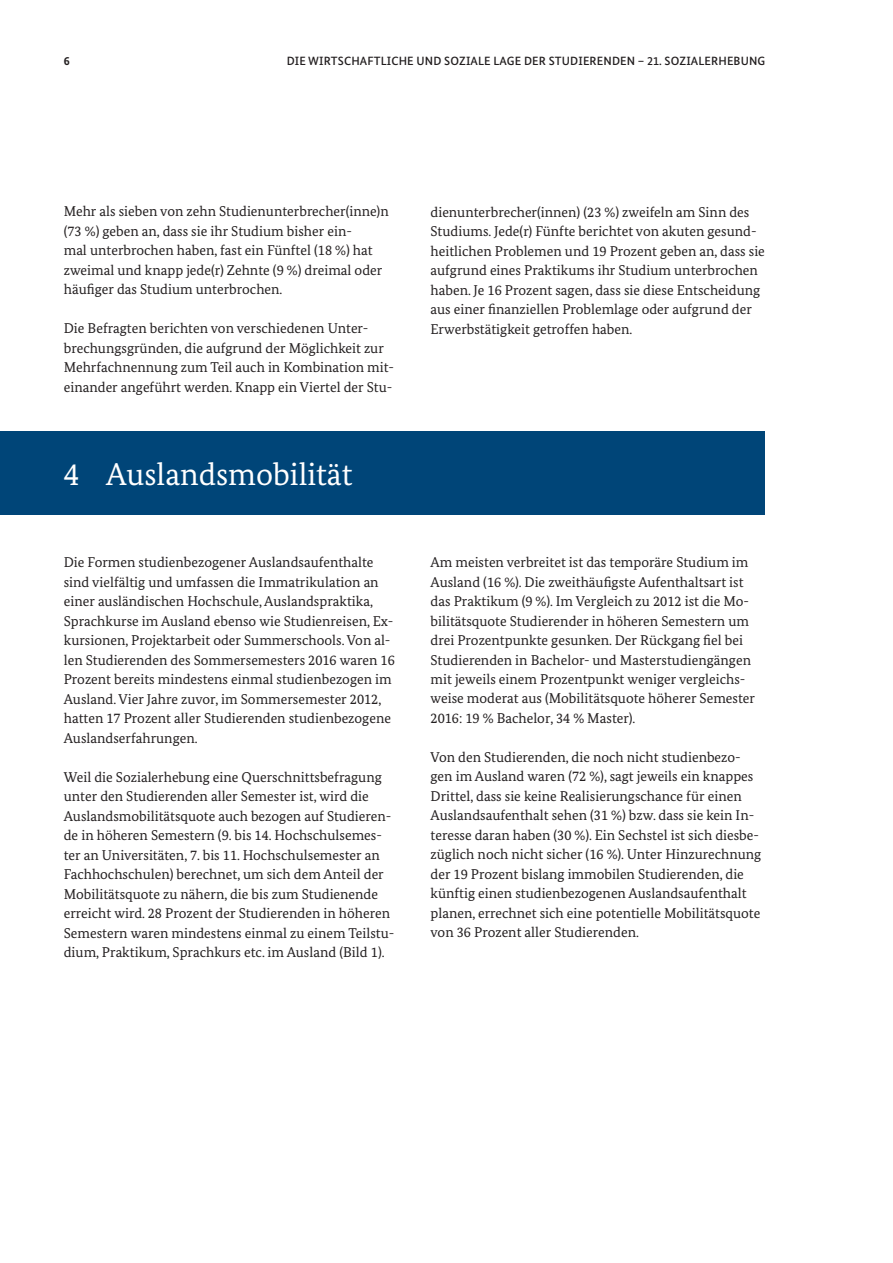
<style>
.page{position:relative;width:893px;height:1263px;background:#fff}
.page>*{position:absolute;margin:0;border:0;box-sizing:border-box;transform-origin:0 0}
.t1{font:31.5px "Bundes Serif";color:#fff}
.t2{font:14.25px/19.5px "Bundes Serif";color:#231f20}
.t3{font:500 12px "Bundes Sans";letter-spacing:.01em;color:#231f20}
.t4{font:700 12px "Bundes Sans";color:#231f20}
</style>
<div class="page">
<div style="left:0;top:431px;width:765px;height:83px;background:#004578"></div>
<p class="t4" style="left:64px;top:53px;width:7px">6</p>
<p class="t3" style="left:287px;top:53px;width:480px">DIE WIRTSCHAFTLICHE UND SOZIALE LAGE DER STUDIERENDEN – 21. SOZIALERHEBUNG</p>
<p class="t2" style="left:64px;top:201px;width:326px">Mehr als sieben von zehn Studienunterbrecher(inne)n (73 %) geben an, dass sie ihr Studium bisher ein-<br>mal unterbrochen haben, fast ein Fünftel (18 %) hat zweimal und knapp jede(r) Zehnte (9 %) dreimal oder häufiger das Studium unterbrochen.</p>
<p class="t2" style="left:64px;top:318px;width:332px">Die Befragten berichten von verschiedenen Unter&shy;brechungsgründen, die aufgrund der Möglichkeit zur Mehrfachnennung zum Teil auch in Kombination mit&shy;einander angeführt werden. Knapp ein Viertel der Stu-</p>
<h1 class="t1" style="left:64px;top:455px;width:290px">4 Auslandsmobilität</h1>
<p class="t2" style="left:64px;top:552px;width:316px">Die Formen studienbezogener Auslandsaufenthalte sind vielfältig und umfassen die Immatrikulation an einer ausländischen Hochschule, Auslandspraktika,</p>
<p class="t2" style="left:64px;top:611px;width:331px">Sprachkurse im Ausland ebenso wie Studienreisen, Ex&shy;kursionen, Projektarbeit oder Summerschools. Von al-</p>
<p class="t2" style="left:64px;top:650px;width:333px">len Studierenden des Sommersemesters 2016 waren 16<br>Prozent bereits mindestens einmal studienbezogen im Ausland. Vier Jahre zuvor, im Sommersemester 2012, hatten 17 Prozent aller Studierenden studienbezogene Auslandserfahrungen.</p>
<p class="t2" style="left:64px;top:767px;width:319px">Weil die Sozialerhebung eine Querschnittsbefragung unter den Studierenden aller Semester ist, wird die</p>
<p class="t2" style="left:64px;top:806px;width:329px">Auslandsmobilitätsquote auch bezogen auf Studieren&shy;de in höheren Semestern (9. bis 14. Hochschulsemes-</p>
<p class="t2" style="left:64px;top:845px;width:328px">ter an Universitäten, 7. bis 11. Hochschulsemester an Fachhochschulen) berechnet, um sich dem Anteil der Mobilitätsquote zu nähern, die bis zum Studienende erreicht wird. 28 Prozent der Studierenden in höheren</p>
<p class="t2" style="left:64px;top:942px;width:322px">dium, Praktikum, Sprachkurs etc. im Ausland (Bild 1).</p>
<p class="t2" style="left:64px;top:923px;width:332px">Semestern waren mindestens einmal zu einem Teilstu-</p>
<p class="t2" style="left:431px;top:202px;width:336px">dienunterbrecher(innen) (23 %) zweifeln am Sinn des Studiums. Jede(r) Fünfte berichtet von akuten gesund&shy;heitlichen Problemen und 19 Prozent geben an, dass sie aufgrund eines Praktikums ihr Studium unterbrochen haben. Je 16 Prozent sagen, dass sie diese Entscheidung aus einer finanziellen Problemlage oder aufgrund der Erwerbstätigkeit getroffen haben.</p>
<p class="t2" style="left:431px;top:552px;width:319px">Am meisten verbreitet ist das temporäre Studium im<br>Ausland (16 %). Die zweithäufigste Aufenthaltsart ist</p>
<p class="t2" style="left:431px;top:611px;width:322px">bilitätsquote Studierender in höheren Semestern um drei Prozentpunkte gesunken. Der Rückgang fiel bei<br>Studierenden in Bachelor- und Masterstudiengängen</p>
<p class="t2" style="left:431px;top:689px;width:326px">weise moderat aus (Mobilitätsquote höherer Semester<br>2016: 19 % Bachelor, 34 % Master).</p>
<p class="t2" style="left:431px;top:591px;width:320px">das Praktikum (9 %). Im Vergleich zu 2012 ist die Mo-</p>
<p class="t2" style="left:431px;top:669px;width:316px">mit jeweils einem Prozentpunkt weniger vergleichs-</p>
<p class="t2" style="left:431px;top:747px;width:312px">Von den Studierenden, die noch nicht studienbezo-</p>
<p class="t2" style="left:431px;top:767px;width:324px">gen im Ausland waren (72 %), sagt jeweils ein knappes<br>Drittel, dass sie keine Realisierungschance für einen</p>
<p class="t2" style="left:431px;top:806px;width:330px">Auslandsaufenthalt sehen (31 %) bzw. dass sie kein In&shy;teresse daran haben (30 %). Ein Sechstel ist sich diesbe-</p>
<p class="t2" style="left:431px;top:845px;width:332px">züglich noch nicht sicher (16 %). Unter Hinzurechnung der 19 Prozent bislang immobilen Studierenden, die künftig einen studienbezogenen Auslandsaufenthalt planen, errechnet sich eine potentielle Mobilitätsquote von 36 Prozent aller Studierenden.</p>
</div>
